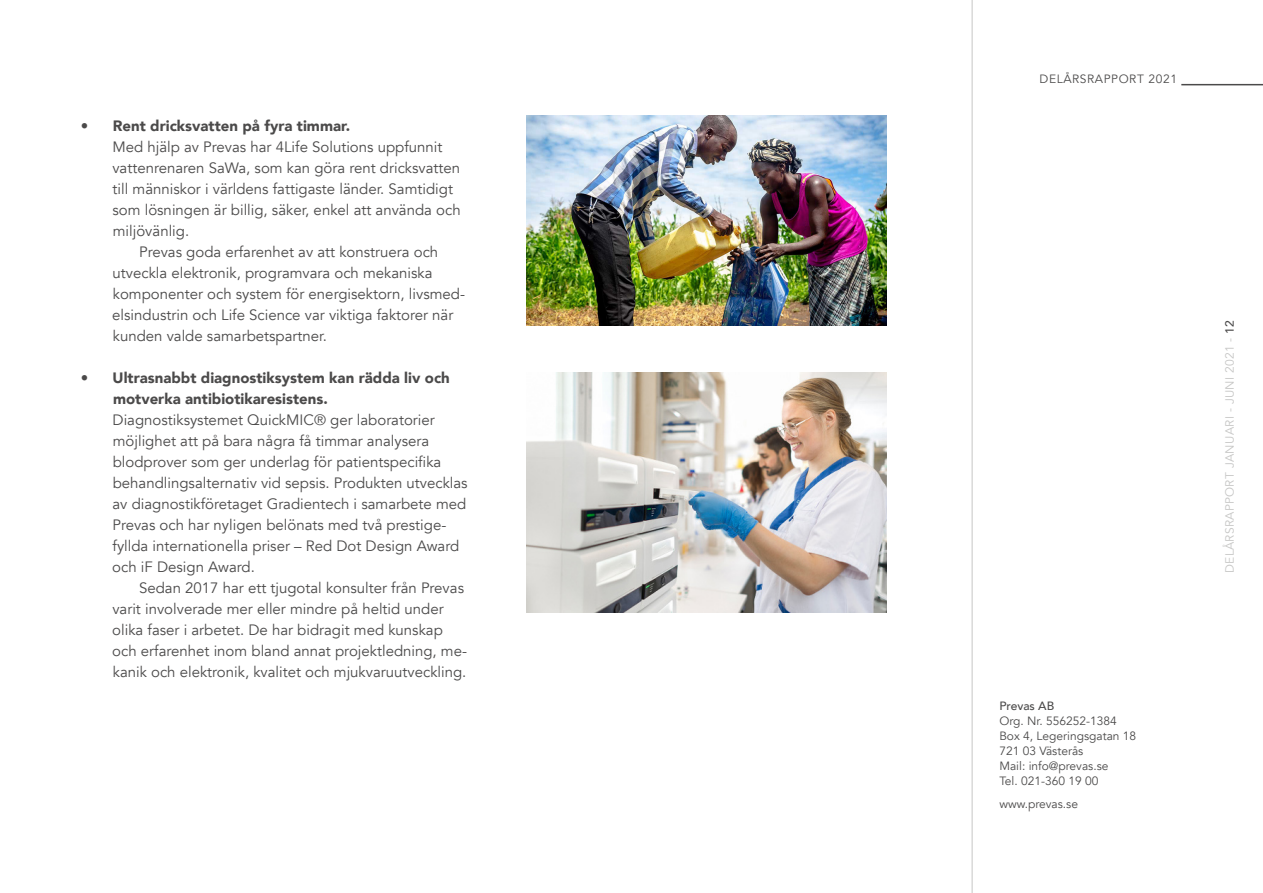
<style>
.page{position:relative;width:1263px;height:893px;background:#fff}
.page>*{position:absolute;margin:0;border:0;box-sizing:border-box;transform-origin:0 0}
.t1{font:15px "Avenir";color:#4b4a4a}
.t2{font:900 15px "Avenir";color:#4b4a4a}
.t3{font:12px/15px "Avenir";color:#4b4a4a}
.t4{font:12px "Avenir";letter-spacing:.025em;color:#c6c6c5}
.t5{font:12px "Avenir";letter-spacing:.05em;color:#4b4a4a}
.t6{font:500 12px "Avenir";color:#4b4a4a}
.s1{font-weight:500;color:#4b4a4a}
</style>
<div class="page">
<hr style="left:1181px;top:84px;width:82px;height:1px;background:#4b4a4a">
<hr style="left:972px;top:0;width:1px;height:893px;background:#c6c6c5">
<img style="left:526px;top:373px;width:360px;height:239px">
<img style="left:526px;top:116px;width:360px;height:209px">
<p class="t2" style="left:81px;top:112px;width:271px">• Rent dricksvatten på fyra timmar.</p>
<p class="t1" style="left:112px;top:137px;width:332px">Med hjälp av Prevas har 4Life Solutions uppfunnit</p>
<p class="t1" style="left:112px;top:158px;width:349px">vattenrenaren SaWa, som kan göra rent dricksvatten</p>
<p class="t1" style="left:113px;top:179px;width:342px">till människor i världens fattigaste länder. Samtidigt</p>
<p class="t1" style="left:113px;top:200px;width:350px">som lösningen är billig, säker, enkel att använda och</p>
<p class="t1" style="left:113px;top:221px;width:78px">miljövänlig.</p>
<p class="t1" style="left:139px;top:242px;width:301px">Prevas goda erfarenhet av att konstruera och</p>
<p class="t1" style="left:113px;top:263px;width:322px">utveckla elektronik, programvara och mekaniska</p>
<p class="t1" style="left:113px;top:284px;width:354px">komponenter och system för energisektorn, livsmed-</p>
<p class="t1" style="left:112px;top:305px;width:343px">elsindustrin och Life Science var viktiga faktorer när</p>
<p class="t1" style="left:113px;top:326px;width:216px">kunden valde samarbetspartner.</p>
<p class="t2" style="left:81px;top:364px;width:371px">• Ultrasnabbt diagnostiksystem kan rädda liv och</p>
<p class="t2" style="left:113px;top:385px;width:216px">motverka antibiotikaresistens.</p>
<p class="t1" style="left:113px;top:410px;width:324px">Diagnostiksystemet QuickMIC® ger laboratorier</p>
<p class="t1" style="left:113px;top:431px;width:318px">möjlighet att på bara några få timmar analysera</p>
<p class="t1" style="left:113px;top:452px;width:330px">blodprover som ger underlag för patientspecifika</p>
<p class="t1" style="left:113px;top:473px;width:356px">behandlingsalternativ vid sepsis. Produkten utvecklas</p>
<p class="t1" style="left:113px;top:494px;width:355px">av diagnostikföretaget Gradientech i samarbete med</p>
<p class="t1" style="left:112px;top:515px;width:335px">Prevas och har nyligen belönats med två prestige-</p>
<p class="t1" style="left:113px;top:536px;width:348px">fyllda internationella priser – Red Dot Design Award</p>
<p class="t1" style="left:112px;top:557px;width:144px">och iF Design Award.</p>
<p class="t1" style="left:139px;top:578px;width:326px">Sedan 2017 har ett tjugotal konsulter från Prevas</p>
<p class="t1" style="left:112px;top:599px;width:333px">varit involverade mer eller mindre på heltid under</p>
<p class="t1" style="left:112px;top:620px;width:332px">olika faser i arbetet. De har bidragit med kunskap</p>
<p class="t1" style="left:112px;top:641px;width:356px">och erfarenhet inom bland annat projektledning, me-</p>
<p class="t1" style="left:113px;top:662px;width:355px">kanik och elektronik, kvalitet och mjukvaruutveckling.</p>
<p class="t5" style="left:1039px;top:72px;width:139px">DELÅRSRAPPORT 2021</p>
<p class="t6" style="left:999px;top:696px;width:56px">Prevas AB</p>
<p class="t3" style="left:999px;top:714px;width:138px">Org. Nr. 556252-1384<br>Box 4, Legeringsgatan 18<br>721 03 Västerås<br>Mail: info@prevas.se<br>Tel. 021-360 19 00</p>
<p class="t3" style="left:999px;top:796px;width:80px">www.prevas.se</p>
<p class="t4" style="left:1222px;top:573px;width:254px;rotate:-90deg">DELÅRSRAPPORT JANUARI - JUNI 2021 - <span class="s1">12</span></p>
</div>
